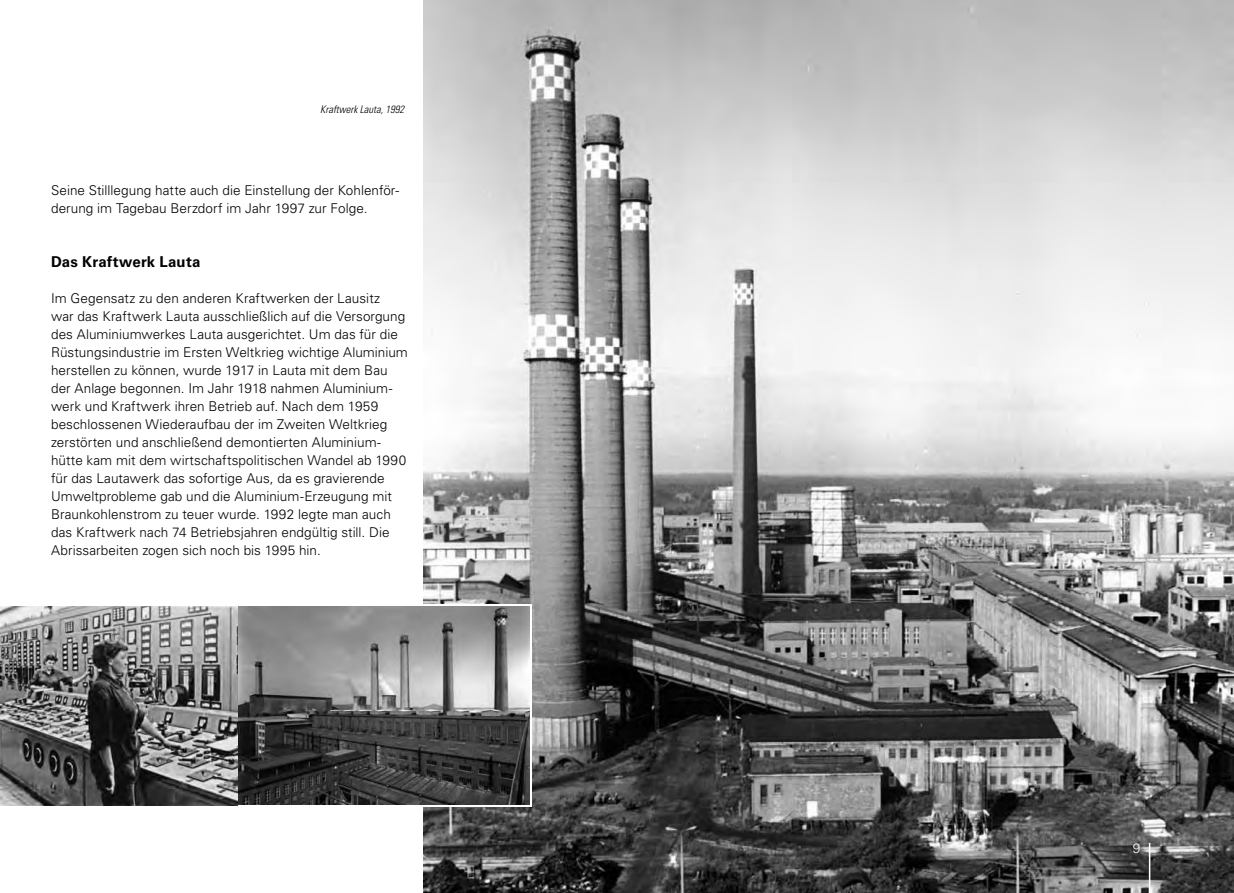
<style>
.page{position:relative;width:1234px;height:893px;background:#fff}
.page>*{position:absolute;margin:0;border:0;box-sizing:border-box;transform-origin:0 0}
.t1{font:700 15px "Univers LT Std";letter-spacing:.015em;color:#000}
.t2{font:300 13.5px/18px "Univers LT Std";letter-spacing:.005em;color:#000}
.t3{font:300 13.5px "Univers LT Std";color:#fff}
.t4{font:italic 300 condensed 10.5px "Univers LT Std";color:#000}
</style>
<div class="page">
<img style="left:423px;top:0;width:810px;height:893px">
<svg style="left:0;top:604px;width:531px;height:203px"></svg>
<hr style="left:1148px;top:843px;width:2px;height:50px;background:#fff">
<img style="left:22px;top:607px;width:507px;height:199px">
<svg style="left:0;top:607px;width:22px;height:199px;background:#7e7e7e"></svg>
<p class="t4" style="left:320px;top:102px;width:85px">Kraftwerk Lauta, 1992</p>
<p class="t2" style="left:51px;top:181px;width:349px">Seine Stilllegung hatte auch die Einstellung der Kohlenför&shy;derung im Tagebau Berzdorf im Jahr 1997 zur Folge.</p>
<p class="t1" style="left:51px;top:253px;width:151px">Das Kraftwerk Lauta</p>
<p class="t2" style="left:51px;top:289px;width:358px">Im Gegensatz zu den anderen Kraftwerken der Lausitz<br>war das Kraftwerk Lauta ausschließlich auf die Versorgung des Aluminiumwerkes Lauta ausgerichtet. Um das für die Rüstungsindustrie im Ersten Weltkrieg wichtige Aluminium herstellen zu können, wurde 1917 in Lauta mit dem Bau der Anlage begonnen. Im Jahr 1918 nahmen Aluminium&shy;werk und Kraftwerk ihren Betrieb auf. Nach dem 1959 beschlossenen Wiederaufbau der im Zweiten Weltkrieg zerstörten und anschließend demontierten Aluminium&shy;hütte kam mit dem wirtschaftspolitischen Wandel ab 1990 für das Lautawerk das sofortige Aus, da es gravierende Umweltprobleme gab und die Aluminium-Erzeugung mit Braunkohlenstrom zu teuer wurde. 1992 legte man auch das Kraftwerk nach 74 Betriebsjahren endgültig still. Die Abrissarbeiten zogen sich noch bis 1995 hin.</p>
<p class="t3" style="left:1132px;top:840px;width:9px">9</p>
</div>
